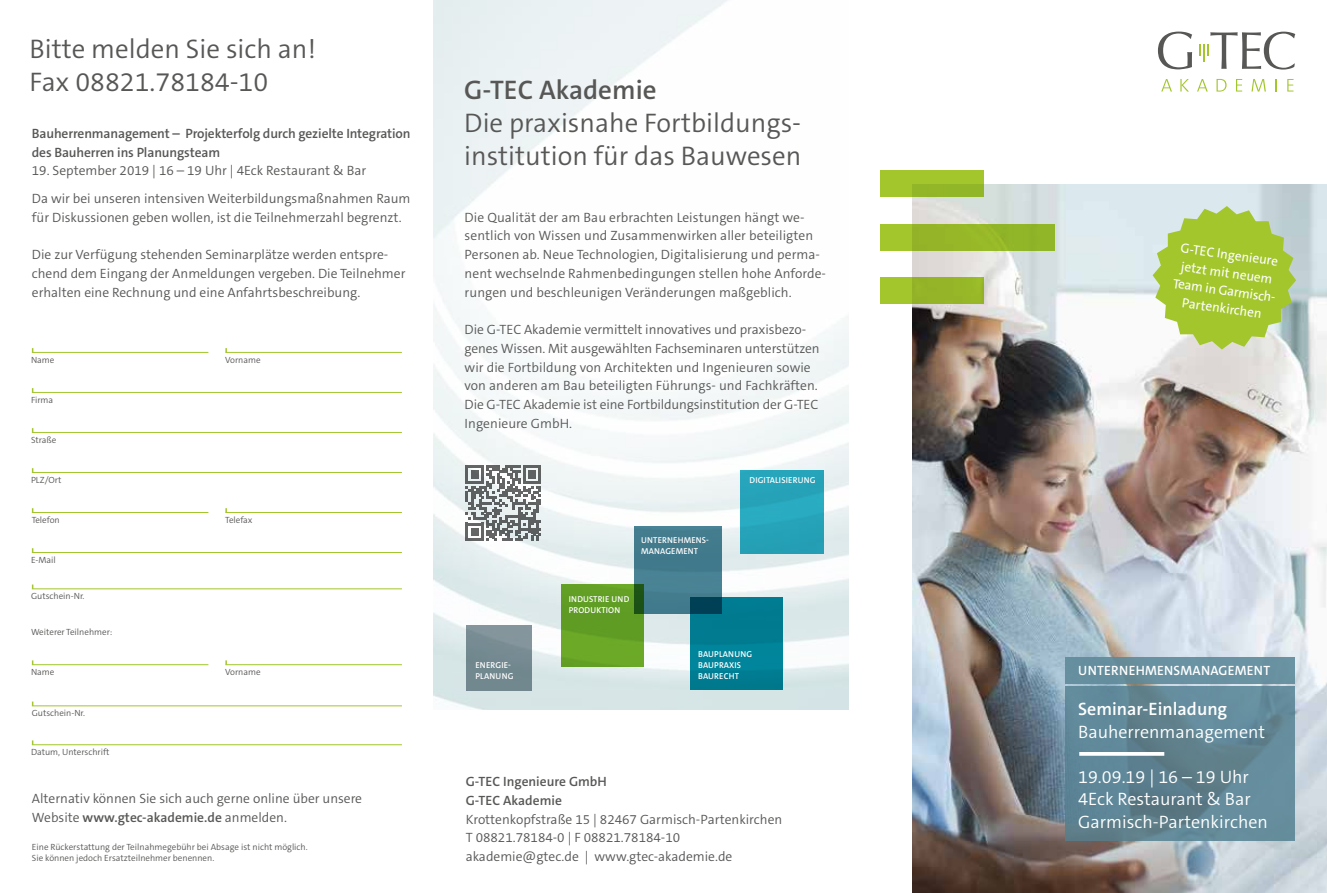
<style>
.page{position:relative;width:1327px;height:893px;background:#fff}
.page>*{position:absolute;margin:0;border:0;box-sizing:border-box;transform-origin:0 0}
.t1{font:300 27px/33px "The Sans C5";color:#575756}
.t2{font:600 27px "The Sans C5";color:#575756}
.t3{font:300 18px/22.5px "The Sans C5";color:#fff}
.t4{font:600 18px "The Sans C5";color:#fff}
.t5{font:300 13.5px/18.8px "The Sans C5";color:#575756}
.t6{font:600 13.5px/18.8px "The Sans C5";letter-spacing:-.01em;color:#575756}
.t7{font:13.5px/18px "The Sans C5";color:#fff;text-align:center}
.t8{font:600 13.5px "The Sans C5";letter-spacing:.02em;color:#fff}
.t9{font:300 9px/10.8px "The Sans C5";color:#575756}
.t10{font:600 8.55px/10.8px "The Sans C5";letter-spacing:.02em;color:#fff}
.s1{font-weight:600}
</style>
<div class="page">
<img style="left:912px;top:184px;width:415px;height:709px">
<img style="left:434px;top:0;width:414px;height:709px">
<svg style="left:1161px;top:79px;width:11px;height:13px"></svg>
<svg style="left:1180px;top:79px;width:9px;height:13px"></svg>
<svg style="left:1197px;top:79px;width:10px;height:13px"></svg>
<svg style="left:1216px;top:79px;width:10px;height:13px"></svg>
<svg style="left:1236px;top:79px;width:6px;height:13px"></svg>
<svg style="left:1251px;top:79px;width:15px;height:13px"></svg>
<svg style="left:1275px;top:79px;width:1px;height:13px"></svg>
<svg style="left:1287px;top:79px;width:6px;height:13px"></svg>
<svg style="left:1158px;top:32px;width:34px;height:37px"></svg>
<svg style="left:1199px;top:32px;width:96px;height:38px"></svg>
<hr style="left:32px;top:744px;width:370px;height:1px;background:#a2c62c">
<hr style="left:32px;top:352px;width:176px;height:1px;background:#a2c62c">
<hr style="left:225px;top:352px;width:177px;height:1px;background:#a2c62c">
<hr style="left:32px;top:392px;width:370px;height:1px;background:#a2c62c">
<hr style="left:32px;top:432px;width:370px;height:1px;background:#a2c62c">
<hr style="left:32px;top:472px;width:370px;height:1px;background:#a2c62c">
<hr style="left:32px;top:512px;width:176px;height:1px;background:#a2c62c">
<hr style="left:225px;top:512px;width:177px;height:1px;background:#a2c62c">
<hr style="left:32px;top:552px;width:370px;height:1px;background:#a2c62c">
<hr style="left:32px;top:664px;width:176px;height:1px;background:#a2c62c">
<hr style="left:225px;top:664px;width:177px;height:1px;background:#a2c62c">
<hr style="left:32px;top:588px;width:370px;height:1px;background:#a2c62c">
<hr style="left:32px;top:705px;width:370px;height:1px;background:#a2c62c">
<svg style="left:466px;top:465px;width:75px;height:76px"></svg>
<div style="left:880px;top:278px;width:103px;height:26px;background:linear-gradient(to right,#a0c32b,#93b126)"></div>
<div style="left:880px;top:224px;width:174px;height:27px;background:linear-gradient(to right,#9fbf2a,#8eb227)"></div>
<div style="left:880px;top:170px;width:103px;height:27px;background:linear-gradient(to right,#a2c52c,#97bc29)"></div>
<svg style="left:1065px;top:686px;width:230px;height:154px;background:#608594"></svg>
<svg style="left:1079px;top:752px;width:85px;height:4px"></svg>
<div style="left:1065px;top:657px;width:230px;height:26px;background:#6d96a5"></div>
<svg style="left:1152px;top:206px;width:144px;height:144px;background:#b1cd62"></svg>
<div style="left:690px;top:597px;width:93px;height:93px;background:#007b91"></div>
<div style="left:562px;top:584px;width:82px;height:83px;background:#629f25"></div>
<div style="left:466px;top:626px;width:65px;height:65px;background:linear-gradient(to bottom,#82939a,#6c848b)"></div>
<div style="left:740px;top:470px;width:84px;height:84px;background:#26a3b9"></div>
<svg style="left:634px;top:527px;width:87px;height:87px;background:#3d7685"></svg>
<h1 class="t1" style="left:30px;top:33px;width:288px">Bitte melden Sie sich an!<br>Fax 08821.78184-10</h1>
<p class="t6" style="left:32px;top:124px;width:380px">Bauherrenmanagement – Projekterfolg durch gezielte Integration des Bauherren ins Planungsteam</p>
<p class="t5" style="left:32px;top:157px;width:380px;line-height:27.5px">19. September 2019 | 16 – 19 Uhr | 4Eck Restaurant &amp; Bar<br>Da wir bei unseren intensiven Weiterbildungsmaßnahmen Raum</p>
<p class="t5" style="left:32px;top:208px;width:371px">für Diskussionen geben wollen, ist die Teilnehmerzahl begrenzt.</p>
<p class="t5" style="left:32px;top:245px;width:375px">Die zur Verfügung stehenden Seminarplätze werden entspre&shy;chend dem Eingang der Anmeldungen vergeben. Die Teilnehmer erhalten eine Rechnung und eine Anfahrtsbeschreibung.</p>
<p class="t9" style="left:31px;top:354px;width:25px">Name</p>
<p class="t9" style="left:225px;top:354px;width:37px">Vorname</p>
<p class="t9" style="left:31px;top:394px;width:24px">Firma</p>
<p class="t9" style="left:31px;top:434px;width:27px">Straße</p>
<p class="t9" style="left:31px;top:474px;width:32px">PLZ/Ort</p>
<p class="t9" style="left:32px;top:514px;width:30px">Telefon</p>
<p class="t9" style="left:225px;top:514px;width:29px">Telefax</p>
<p class="t9" style="left:31px;top:554px;width:26px">E-Mail</p>
<p class="t9" style="left:31px;top:591px;width:55px">Gutschein-Nr.</p>
<p class="t9" style="left:31px;top:626px;width:83px">Weiterer Teilnehmer:</p>
<p class="t9" style="left:31px;top:667px;width:25px">Name</p>
<p class="t9" style="left:225px;top:667px;width:37px">Vorname</p>
<p class="t9" style="left:32px;top:708px;width:55px">Gutschein-Nr.</p>
<p class="t9" style="left:31px;top:747px;width:80px">Datum, Unterschrift</p>
<p class="t5" style="left:32px;top:789px;width:332px">Alternativ können Sie sich auch gerne online über unsere<br>Website <span class="s1">www.gtec-akademie.de</span> anmelden.</p>
<p class="t9" style="left:32px;top:842px;width:277px">Eine Rückerstattung der Teilnahmegebühr bei Absage ist nicht möglich.<br>Sie können jedoch Ersatzteilnehmer benennen.</p>
<h1 class="t2" style="left:464px;top:73px;width:194px">G-TEC Akademie</h1>
<h1 class="t1" style="left:464px;top:107px;width:339px">Die praxisnahe Fortbildungs&shy;institution für das Bauwesen</h1>
<p class="t5" style="left:465px;top:208px;width:363px">Die Qualität der am Bau erbrachten Leistungen hängt we&shy;sentlich von Wissen und Zusammenwirken aller beteiligten Personen ab. Neue Technologien, Digitalisierung und perma&shy;nent wechselnde Rahmenbedingungen stellen hohe Anforde&shy;rungen und beschleunigen Veränderungen maßgeblich.</p>
<p class="t5" style="left:465px;top:320px;width:356px">Die G-TEC Akademie vermittelt innovatives und praxisbezo&shy;genes Wissen. Mit ausgewählten Fachseminaren unterstützen wir die Fortbildung von Architekten und Ingenieuren sowie von anderen am Bau beteiligten Führungs- und Fachkräften.<br>Die G-TEC Akademie ist eine Fortbildungsinstitution der G-TEC Ingenieure GmbH.</p>
<p class="t10" style="left:475px;top:660px;width:39px">ENERGIE-<br>PLANUNG</p>
<p class="t10" style="left:749px;top:475px;width:67px">DIGITALISIERUNG</p>
<p class="t10" style="left:641px;top:535px;width:67px">UNTERNEHMENS----<br>MANAGEMENT</p>
<p class="t10" style="left:569px;top:594px;width:62px">INDUSTRIE UND<br>PRODUKTION</p>
<p class="t10" style="left:698px;top:649px;width:55px">BAUPLANUNG<br>BAUPRAXIS<br>BAURECHT</p>
<p class="t6" style="left:466px;top:772px;width:143px">G-TEC Ingenieure GmbH<br>G-TEC Akademie</p>
<p class="t5" style="left:466px;top:810px;width:318px">Krottenkopfstraße 15 | 82467 Garmisch-Partenkirchen<br>T 08821.78184-0 | F 08821.78184-10 akademie@gtec.de | www.gtec-akademie.de</p>
<p class="t7" style="left:1179px;top:239px;width:108px;rotate:8deg">G-TEC Ingenieure jetzt mit neuem<br>Team in Garmisch-<br>Partenkirchen</p>
<p class="t8" style="left:1078px;top:662px;width:193px">UNTERNEHMENSMANAGEMENT</p>
<h2 class="t4" style="left:1078px;top:697px;width:151px">Seminar-Einladung</h2>
<h2 class="t3" style="left:1078px;top:720px;width:188px">Bauherrenmanagement</h2>
<h2 class="t3" style="left:1078px;top:765px;width:191px">19.09.19 | 16 – 19 Uhr<br>4Eck Restaurant &amp; Bar<br>Garmisch-Partenkirchen</h2>
</div>
